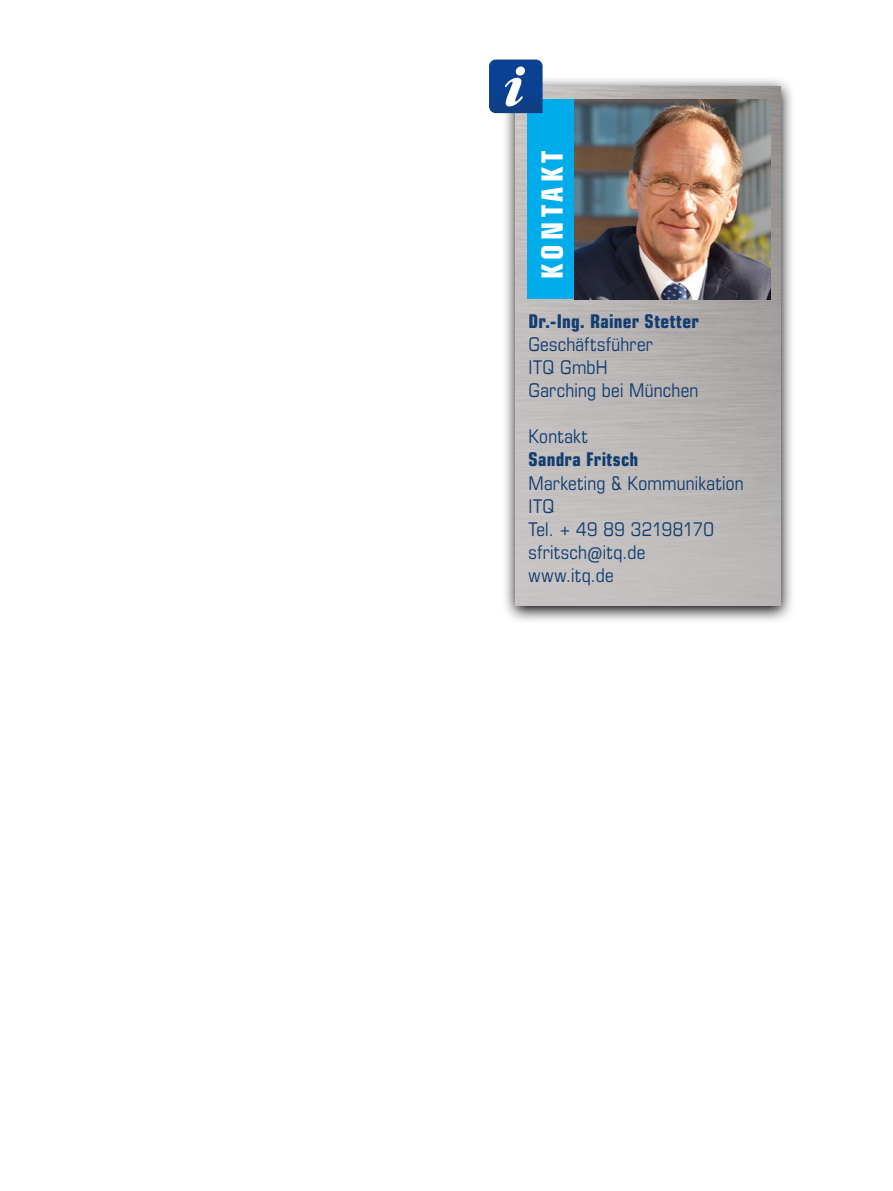
<style>
.page{position:relative;width:893px;height:1191px;background:#fff}
.page>*{position:absolute;margin:0;border:0;box-sizing:border-box;transform-origin:0 0}
.t1{font:700 condensed 29.4px "Eurostile LT Std";letter-spacing:.145em;color:#fff}
.t2{font:condensed 18.9px/23.1px "Eurostile LT Std";letter-spacing:.015em;color:#113d71}
.t3{font:700 condensed 18.9px "Eurostile LT Std";letter-spacing:.015em;color:#113d71}
</style>
<div class="page">
<svg style="left:501px;top:79px;width:291px;height:542px"></svg>
<img style="left:516px;top:86px;width:265px;height:519px">
<div style="left:528px;top:100px;width:48px;height:199px;background:#00adea"></div>
<img style="left:575px;top:100px;width:195px;height:199px">
<svg style="left:489px;top:60px;width:54px;height:53px;background:#2d5a9d"></svg>
<h1 class="t1" style="left:534px;top:279px;width:130px;rotate:-90deg">KONTAKT</h1>
<p class="t3" style="left:528px;top:309px;width:172px">Dr.-Ing. Rainer Stetter</p>
<p class="t2" style="left:528px;top:332px;width:171px">Geschäftsführer<br>ITQ GmbH<br>Garching bei München</p>
<p class="t2" style="left:528px;top:425px;width:61px">Kontakt</p>
<p class="t3" style="left:528px;top:448px;width:111px">Sandra Fritsch</p>
<p class="t2" style="left:528px;top:471px;width:217px">Marketing &amp; Kommunikation<br>ITQ<br>Tel. + 49 89 32198170 sfritsch@itq.de<br>www.itq.de</p>
</div>
